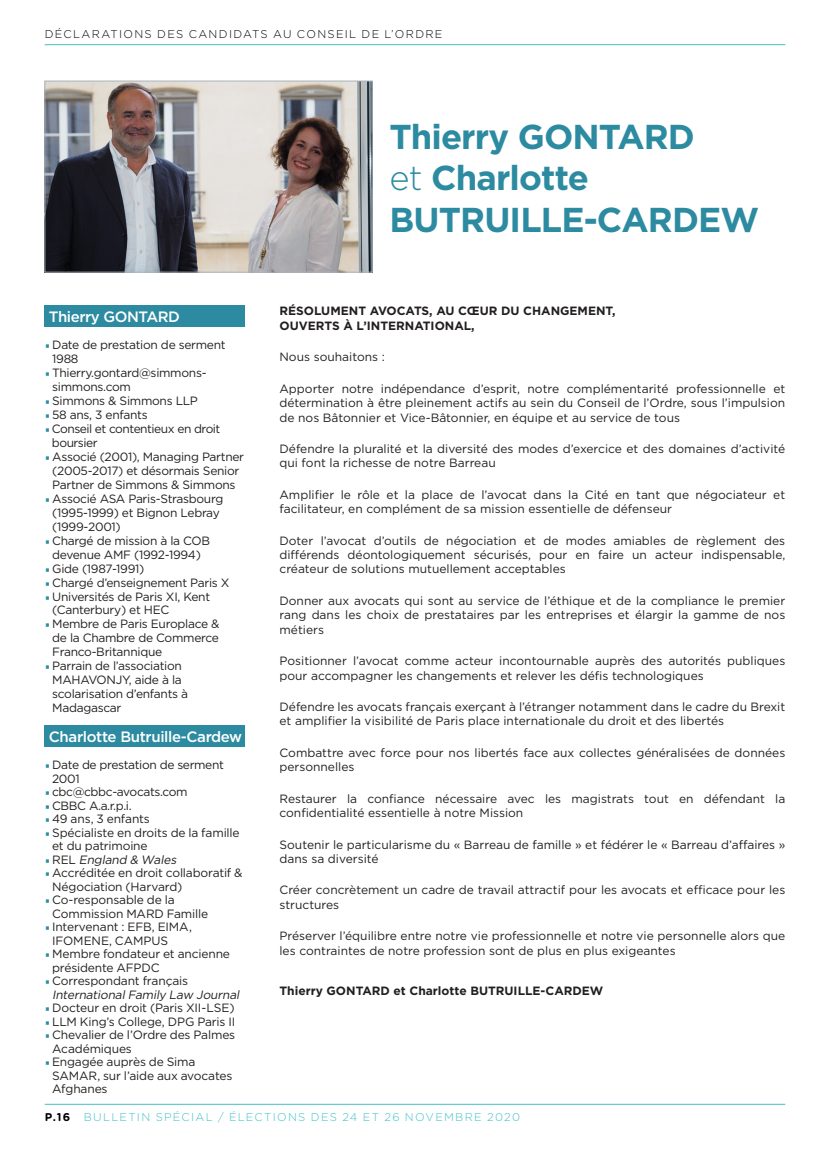
<style>
.page{position:relative;width:830px;height:1149px;background:#fff}
.page>*{position:absolute;margin:0;border:0;box-sizing:border-box;transform-origin:0 0}
.t1{font:700 34.5px/41.4px "Gotham";letter-spacing:-.025em;color:#2c8ba1}
.t2{font:500 15px "Gotham";letter-spacing:-.025em;color:#fff}
.t3{font:12px/14.4px "Gotham";letter-spacing:-.01em;color:#231f20}
.t4{font:700 12px/14.4px "Gotham";color:#231f20}
.t5{font:italic 12px/13.5px "Gotham";color:#231f20}
.t6{font:12px/13.5px "Gotham";letter-spacing:-.03em;color:#231f20}
.t7{font:12px/14px "Gotham";letter-spacing:-.04em;color:#231f20}
.t8{font:300 11.25px "Gotham";letter-spacing:.11em;color:#41c1c6}
.t9{font:300 11.25px "Gotham";letter-spacing:.12em;color:#000}
.s1{font-family:"Titillium Web";font-weight:600;color:#2c8ba1}
.s2{font-family:"Titillium Web";font-weight:600;font-style:normal;color:#2c8ba1}
.s3{font-style:normal}
.s4{font-weight:300}
.s5{font-family:"Gotham Rounded";font-weight:700;color:#000}
</style>
<div class="page">
<hr style="left:45px;top:1103px;width:739px;height:1px;background:#41c1c6">
<hr style="left:45px;top:44px;width:739px;height:1px;background:#41c1c6">
<div style="left:45px;top:306px;width:199px;height:21px;background:#2c8ba1"></div>
<div style="left:45px;top:725px;width:199px;height:21px;background:#2c8ba1"></div>
<img style="left:47px;top:83px;width:323px;height:187px">
<div style="left:45px;top:81px;width:327px;height:191px;border:1px solid #aab3bb"></div>
<p class="t9" style="left:45px;top:27px;width:399px">DÉCLARATIONS DES CANDIDATS AU CONSEIL DE L’ORDRE</p>
<p class="t2" style="left:49px;top:307px;width:132px">Thierry GONTARD</p>
<p class="t3" style="left:52px;top:337px;width:175px;line-height:14px;text-indent:-8px"><span class="s1">•</span> Date de prestation de serment<br>1988</p>
<p class="t3" style="left:52px;top:365px;width:156px;line-height:14px;text-indent:-8px"><span class="s1">•</span> Thierry.gontard@simmons&shy;simmons.com</p>
<p class="t3" style="left:45px;top:393px;width:155px"><span class="s1">•</span> Simmons &amp; Simmons LLP</p>
<p class="t3" style="left:45px;top:407px;width:104px"><span class="s1">•</span> 58 ans, 3 enfants</p>
<p class="t7" style="left:52px;top:421px;width:170px;text-indent:-7px"><span class="s1">•</span> Conseil et contentieux en droit boursier</p>
<p class="t3" style="left:45px;top:449px;width:201px;line-height:14px;text-align:center"><span class="s1">•</span> Associé (2001), Managing Partner (2005-2017) et désormais Senior<br>Partner de Simmons &amp; Simmons</p>
<p class="t3" style="left:52px;top:491px;width:172px;line-height:14px;text-indent:-8px"><span class="s1">•</span> Associé ASA Paris-Strasbourg (1995-1999) et Bignon Lebray (1999-2001)</p>
<p class="t3" style="left:45px;top:533px;width:167px;line-height:14px;text-align:center"><span class="s1">•</span> Chargé de mission à la COB devenue AMF (1992-1994)</p>
<p class="t3" style="left:45px;top:560px;width:101px"><span class="s1">•</span> Gide (1987-1991)</p>
<p class="t3" style="left:45px;top:574px;width:186px"><span class="s1">•</span> Chargé d’enseignement Paris X</p>
<p class="t3" style="left:52px;top:589px;width:159px;line-height:14px;text-indent:-8px"><span class="s1">•</span> Universités de Paris XI, Kent (Canterbury) et HEC</p>
<p class="t3" style="left:52px;top:616px;width:169px;line-height:14px;text-align:justify;text-indent:-8px"><span class="s1">•</span> Membre de Paris Europlace &amp; de la Chambre de Commerce Franco-Britannique</p>
<p class="t3" style="left:52px;top:658px;width:137px;line-height:14px;text-indent:-8px"><span class="s1">•</span> Parrain de l’association<br>MAHAVONJY, aide à la scolarisation d’enfants à<br>Madagascar</p>
<p class="t2" style="left:49px;top:727px;width:195px">Charlotte Butruille‑Cardew</p>
<p class="t6" style="left:52px;top:757px;width:173px;text-indent:-7px"><span class="s1">•</span> Date de prestation de serment<br>2001</p>
<p class="t6" style="left:45px;top:784px;width:144px"><span class="s1">•</span> cbc@cbbc-avocats.com</p>
<p class="t3" style="left:45px;top:797px;width:88px"><span class="s1">•</span> CBBC A.a.r.p.i.</p>
<p class="t3" style="left:45px;top:811px;width:107px"><span class="s1">•</span> 49 ans, 3 enfants</p>
<p class="t3" style="left:52px;top:825px;width:189px;line-height:13.5px;text-indent:-7px"><span class="s1">•</span> Spécialiste en droits de la famille et du patrimoine</p>
<p class="t5" style="left:45px;top:852px;width:136px"><span class="s2">•</span> <span class="s3">R E L</span> England &amp; Wales</p>
<p class="t3" style="left:52px;top:865px;width:192px;line-height:13.5px;text-indent:-7px"><span class="s1">•</span> Accréditée en droit collaboratif &amp;<br>Négociation (Harvard)</p>
<p class="t3" style="left:52px;top:892px;width:157px;line-height:13.5px;text-indent:-7px"><span class="s1">•</span> Co-responsable de la<br>Commission MARD Famille</p>
<p class="t3" style="left:52px;top:919px;width:141px;line-height:13.5px;text-indent:-7px"><span class="s1">•</span> Intervenant : EFB, EIMA,<br>IFOMENE, CAMPUS</p>
<p class="t3" style="left:52px;top:946px;width:179px;line-height:13.5px;text-indent:-7px"><span class="s1">•</span> Membre fondateur et ancienne présidente AFPDC</p>
<p class="t5" style="left:52px;top:973px;width:191px;text-indent:-7px"><span class="s2">•</span> <span class="s3">Correspondant français<br></span>InternationalFamily Law Journal</p>
<p class="t3" style="left:45px;top:1000px;width:191px"><span class="s1">•</span> Docteur en droit (Paris XII-LSE)</p>
<p class="t3" style="left:45px;top:1013px;width:192px"><span class="s1">•</span> LLM King’s College, DPG Paris II</p>
<p class="t3" style="left:52px;top:1027px;width:184px;line-height:13.5px;text-indent:-7px"><span class="s1">•</span> Chevalier de l’Ordre des Palmes<br>Académiques</p>
<p class="t3" style="left:52px;top:1054px;width:182px;line-height:13.5px;text-indent:-7px"><span class="s1">•</span> Engagée auprès de Sima<br>SAMAR, sur l’aide aux avocates<br>Afghanes</p>
<p class="t1" style="left:389px;top:116px;width:371px">Thierry GONTARD<br><span class="s4">et</span> Charlotte<br>BUTRUILLE‑CARDEW</p>
<p class="t4" style="left:279px;top:304px;width:337px">RÉSOLUMENT AVOCATS, AU CŒUR DU CHANGEMENT,<br>OUVERTS À L’INTERNATIONAL,</p>
<p class="t3" style="left:279px;top:349px;width:107px">Nous souhaitons :</p>
<p class="t3" style="left:279px;top:381px;width:507px;text-align:justify">Apporter notre indépendance d’esprit, notre complémentarité professionnelle et détermination à être pleinement actifs au sein du Conseil de l’Ordre, sous l’impulsion de nos Bâtonnier et Vice-Bâtonnier, en équipe et au service de tous</p>
<p class="t3" style="left:279px;top:441px;width:507px">Défendre la pluralité et la diversité des modes d’exercice et des domaines d’activité qui font la richesse de notre Barreau</p>
<p class="t3" style="left:279px;top:487px;width:507px">Amplifier le rôle et la place de l’avocat dans la Cité en tant que négociateur et facilitateur, en complément de sa mission essentielle de défenseur</p>
<p class="t3" style="left:279px;top:532px;width:507px;text-align:justify">Doter l’avocat d’outils de négociation et de modes amiables de règlement des différends déontologiquement sécurisés, pour en faire un acteur indispensable, créateur de solutions mutuellement acceptables</p>
<p class="t3" style="left:279px;top:593px;width:507px;text-align:justify">Donner aux avocats qui sont au service de l’éthique et de la compliance le premier rang dans les choix de prestataires par les entreprises et élargir la gamme de nos métiers</p>
<p class="t3" style="left:279px;top:653px;width:507px">Positionner l’avocat comme acteur incontournable auprès des autorités publiques pour accompagner les changements et relever les défis technologiques</p>
<p class="t3" style="left:279px;top:699px;width:507px">Défendre les avocats français exerçant à l’étranger notamment dans le cadre du Brexit et amplifier la visibilité de Paris place internationale du droit et des libertés</p>
<p class="t3" style="left:279px;top:745px;width:507px">Combattre avec force pour nos libertés face aux collectes généralisées de données personnelles</p>
<p class="t3" style="left:279px;top:790px;width:507px">Restaurer la confiance nécessaire avec les magistrats tout en défendant la confidentialité essentielle à notre Mission</p>
<p class="t3" style="left:279px;top:836px;width:507px">Soutenir le particularisme du « Barreau de famille » et fédérer le « Barreau d’affaires » dans sa diversité</p>
<p class="t3" style="left:279px;top:882px;width:507px">Créer concrètement un cadre de travail attractif pour les avocats et efficace pour les structures</p>
<p class="t3" style="left:279px;top:928px;width:507px">Préserver l’équilibre entre notre vie professionnelle et notre vie personnelle alors que les contraintes de notre profession sont de plus en plus exigeantes</p>
<p class="t4" style="left:279px;top:982px;width:325px">Thierry GONTARD et Charlotte BUTRUILLE‑CARDEW</p>
<p class="t8" style="left:45px;top:1108px;width:476px"><span class="s5">P.16</span> BULLETIN SPÉCIAL / ÉLECTIONS DES 24 ET 26 NOVEMBRE 2020</p>
</div>
